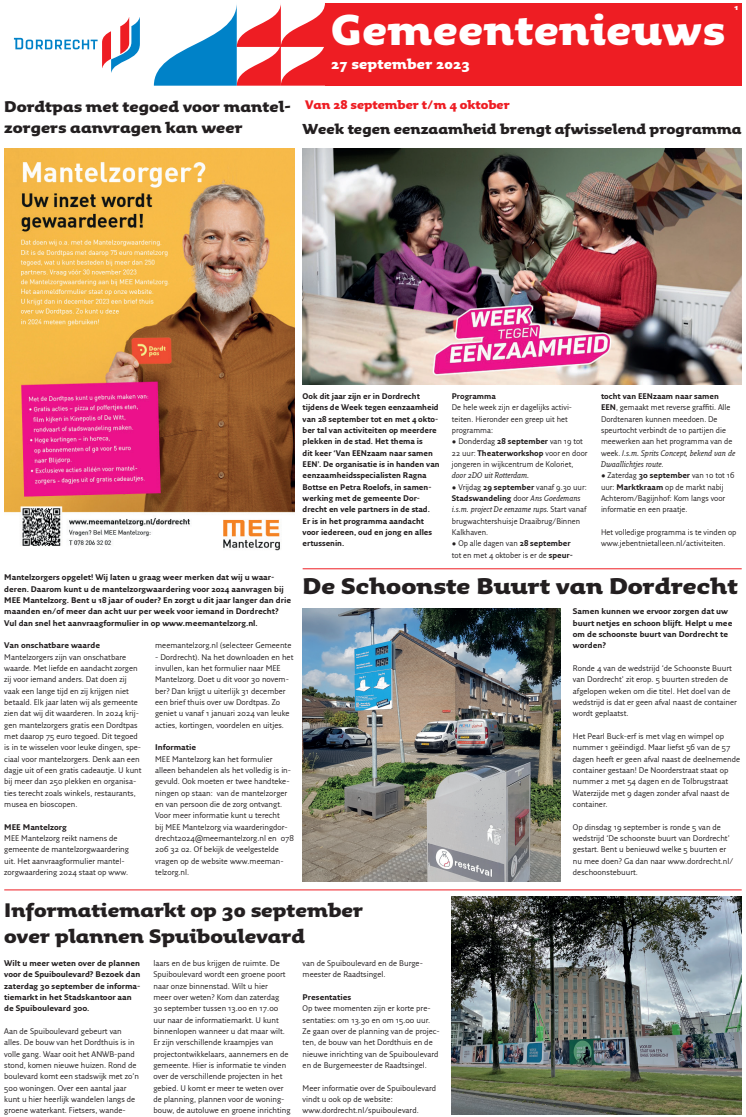
<style>
.page{position:relative;width:746px;height:1117px;background:#fff}
.page>*{position:absolute;margin:0;border:0;box-sizing:border-box;transform-origin:0 0}
.t1{font:900 42px "Fresco Inf Sans";letter-spacing:.01em;color:#fff}
.t2{font:900 22px "Fresco Inf Sans";color:#231f20;scale:1.07 1}
.t3{font:900 19px/26px "Fresco Inf Sans";color:#231f20;scale:1.04 1}
.t4{font:900 15px/21px "Fresco Inf Sans";color:#231f20;scale:1.04 1}
.t5{font:900 14px "Fresco Inf Sans";color:#231f20}
.t6{font:900 14px "Fresco Inf Sans";letter-spacing:.01em;color:#fff}
.t7{font:900 12px "Fresco Inf Sans";color:#ee1d23}
.t8{font:8px/11.3px "Fresco Sans";color:#231f20}
.t9{font:700 8px/11.3px "Fresco Sans";color:#231f20}
.t10{font:italic 8px/11.3px "Fresco Inf Sans";color:#231f20}
.t11{font:900 8px "Fresco Inf Sans";color:#fff}
.s1{font-weight:700}
.s2{font-family:"Fresco Inf Sans";font-style:italic}
.s3{font-family:"Fresco Sans";font-style:normal}
</style>
<div class="page">
<div style="left:325px;top:3px;width:416px;height:83px;background:#ee1d23"></div>
<svg style="left:154px;top:4px;width:171px;height:82px"></svg>
<svg style="left:14px;top:17px;width:126px;height:56px"></svg>
<img style="left:4px;top:148px;width:290px;height:403px">
<hr style="left:302px;top:568px;width:439px;height:1px;background:#ee1d23">
<img style="left:302px;top:608px;width:259px;height:273px">
<img style="left:302px;top:148px;width:439px;height:237px">
<hr style="left:4px;top:889px;width:737px;height:1px;background:#ee1d23">
<img style="left:452px;top:897px;width:289px;height:217px">
<h3 class="t4" style="left:4px;top:95px;width:277px">Dordtpas met tegoed voor mantel&shy;zorgers aanvragen kan weer</h3>
<h1 class="t1" style="left:331px;top:4px;width:395px">Gemeentenieuws</h1>
<h3 class="t6" style="left:331px;top:55px;width:140px">27 september 2023</h3>
<p class="t11" style="left:734px;top:2px;width:5px">1</p>
<h3 class="t7" style="left:305px;top:98px;width:206px">Van 28 september t/m 4 oktober</h3>
<h3 class="t5" style="left:302px;top:121px;width:440px">Week tegen eenzaamheid brengt afwisselend programma</h3>
<p class="t9" style="left:4px;top:572px;width:288px">Mantelzorgers opgelet! Wij laten u graag weer merken dat wij u waar&shy;deren. Daarom kunt u de mantelzorgwaardering voor 2024 aanvragen bij MEE Mantelzorg. Bent u 18 jaar of ouder? En zorgt u dit jaar langer dan drie maanden en/of meer dan acht uur per week voor iemand in Dordrecht?<br>Vul dan snel het aanvraagformulier in op www.meemantelzorg.nl.</p>
<p class="t9" style="left:4px;top:640px;width:97px">Van onschatbare waarde</p>
<p class="t8" style="left:4px;top:651px;width:139px">Mantelzorgers zijn van onschatbare waarde. Met liefde en aandacht zorgen zij voor iemand anders. Dat doen zij vaak een lange tijd en zij krijgen niet betaald. Elk jaar laten wij als gemeente zien dat wij dit waarderen. In 2024 krij&shy;gen mantelzorgers gratis een Dordtpas met daarop 75 euro tegoed. Dit tegoed is in te wisselen voor leuke dingen, spe&shy;ciaal voor mantelzorgers. Denk aan een dagje uit of een gratis cadeautje. U kunt bij meer dan 250 plekken en organisa&shy;ties terecht zoals winkels, restaurants, musea en bioscopen.</p>
<p class="t9" style="left:4px;top:821px;width:64px">MEE Mantelzorg</p>
<p class="t8" style="left:4px;top:832px;width:126px">MEE Mantelzorg reikt namens de gemeente de mantelzorgwaardering uit. Het aanvraagformulier mantel&shy;zorgwaardering 2024 staat op www.</p>
<p class="t8" style="left:155px;top:640px;width:138px">meemantelzorg.nl (selecteer Gemeente</p>
<p class="t8" style="left:155px;top:651px;width:140px">- Dordrecht). Na het downloaden en het invullen, kan het formulier naar MEE Mantelzorg. Doet u dit voor 30 novem&shy;ber? Dan krijgt u uiterlijk 31 december een brief thuis over uw Dordtpas. Zo geniet u vanaf 1 januari 2024 van leuke acties, kortingen, voordelen en uitjes.</p>
<p class="t9" style="left:155px;top:742px;width:42px">Informatie</p>
<p class="t8" style="left:155px;top:753px;width:140px">MEE Mantelzorg kan het formulier alleen behandelen als het volledig is in&shy;gevuld. Ook moeten er twee handteke&shy;ningen op staan: van de mantelzorger en van persoon die de zorg ontvangt.<br>Voor meer informatie kunt u terecht<br>bij MEE Mantelzorg via waarderingdor&shy;drecht2024@meemantelzorg.nl en 078<br>206 32 02. Of bekijk de veelgestelde vragen op de website www.meeman&shy;telzorg.nl.</p>
<p class="t9" style="left:302px;top:390px;width:138px">Ook dit jaar zijn er in Dordrecht tijdens de Week tegen eenzaamheid van 28 september tot en met 4 okto&shy;ber tal van activiteiten op meerdere plekken in de stad. Het thema is<br>dit keer ‘Van EENzaam naar samen<br>EEN’. De organisatie is in handen van eenzaamheidsspecialisten Ragna<br>Bottse en Petra Roelofs, in samen&shy;werking met de gemeente Dor&shy;drecht en vele partners in de stad.<br>Er is in het programma aandacht voor iedereen, oud en jong en alles ertussenin.</p>
<p class="t9" style="left:452px;top:390px;width:46px">Programma</p>
<p class="t8" style="left:452px;top:402px;width:122px">De hele week zijn er dagelijks activi&shy;teiten. Hieronder een greep uit het programma:</p>
<p class="t8" style="left:452px;top:436px;width:137px">• Donderdag <span class="s1">28 september</span> van 19 tot<br>22 uur: <span class="s1">Theaterworkshop</span> voor en door jongeren in wijkcentrum de Koloriet,</p>
<p class="t10" style="left:452px;top:470px;width:79px">door 2DO uit Rotterdam.</p>
<p class="t8" style="left:452px;top:481px;width:136px">• Vrijdag <span class="s1">29 september</span> vanaf 9.30 uur:<br><span class="s1">Stadswandeling</span> door <span class="s2">Ans Goedemans</span></p>
<p class="t10" style="left:452px;top:504px;width:136px">i.s.m. project De eenzame rups. <span class="s3">Start vanaf</span></p>
<p class="t8" style="left:452px;top:515px;width:130px">brugwachtershuisje Draaibrug/Binnen<br>Kalkhaven.</p>
<p class="t8" style="left:452px;top:538px;width:122px">• Op alle dagen van <span class="s1">28 september </span>tot en met 4 oktober is er de <span class="s1">speur-</span></p>
<p class="t8" style="left:601px;top:390px;width:133px"><span class="s1">tocht van EENzaam naar samen EEN</span>, gemaakt met reverse graffiti. Alle Dordtenaren kunnen meedoen. De speurtocht verbindt de 10 partijen die meewerken aan het programma van de</p>
<p class="t10" style="left:601px;top:447px;width:136px"><span class="s3">week.</span> I.s.m. Sprits Concept, bekend van de<br>Dwaallichtjes route<span class="s3">.</span></p>
<p class="t8" style="left:601px;top:470px;width:135px">• Zaterdag <span class="s1">30 september</span> van 10 tot 16 uur: <span class="s1">Marktkraam</span> op de markt nabij Achterom/Bagijnhof: Kom langs voor informatie en een praatje.</p>
<p class="t8" style="left:601px;top:526px;width:137px">Het volledige programma is te vinden op www.jebentnietalleen.nl/activiteiten.</p>
<h2 class="t2" style="left:302px;top:573px;width:408px">De Schoonste Buurt van Dordrecht</h2>
<p class="t9" style="left:573px;top:605px;width:161px">Samen kunnen we ervoor zorgen dat uw buurt netjes en schoon blijft. Helpt u mee om de schoonste buurt van Dordrecht te worden?</p>
<p class="t8" style="left:573px;top:662px;width:165px">Ronde 4 van de wedstrijd ‘de Schoonste Buurt van Dordrecht’ zit erop. 5 buurten streden de afgelopen weken om die titel. Het doel van de wedstrijd is dat er geen afval naast de container wordt geplaatst.</p>
<p class="t8" style="left:573px;top:730px;width:169px">Het Pearl Buck-erf is met vlag en wimpel op nummer 1 geëindigd. Maar liefst 56 van de 57 dagen heeft er geen afval naast de deelnemende container gestaan! De Noorderstraat staat op nummer 2 met 54 dagen en de Tolbrugstraat Waterzijde met 9 dagen zonder afval naast de container.</p>
<p class="t8" style="left:573px;top:821px;width:162px">Op dinsdag 19 september is ronde 5 van de wedstrijd ‘De schoonste buurt van Dordrecht’ gestart. Bent u benieuwd welke 5 buurten er nu mee doen? Ga dan naar www.dordrecht.nl/ deschoonstebuurt.</p>
<h3 class="t3" style="left:4px;top:896px;width:346px">Informatiemarkt op 30 september over plannen Spuiboulevard</h3>
<p class="t9" style="left:4px;top:957px;width:138px">Wilt u meer weten over de plannen voor de Spuiboulevard? Bezoek dan zaterdag 30 september de informa&shy;tiemarkt in het Stadskantoor aan de Spuiboulevard 300.</p>
<p class="t8" style="left:4px;top:1025px;width:136px">Aan de Spuiboulevard gebeurt van alles. De bouw van het Dordthuis is in volle gang. Waar ooit het ANWB-pand stond, komen nieuwe huizen. Rond de boulevard komt een stadswijk met zo’n 500 woningen. Over een aantal jaar kunt u hier heerlijk wandelen langs de groene waterkant. Fietsers, wande-</p>
<p class="t8" style="left:153px;top:957px;width:139px">laars en de bus krijgen de ruimte. De Spuiboulevard wordt een groene poort naar onze binnenstad. Wilt u hier<br>meer over weten? Kom dan zaterdag<br>30 september tussen 13.00 en 17.00 uur naar de informatiemarkt. U kunt binnenlopen wanneer u dat maar wilt.<br>Er zijn verschillende kraampjes van projectontwikkelaars, aannemers en de gemeente. Hier is informatie te vinden over de verschillende projecten in het gebied. U komt er meer te weten over de planning, plannen voor de woning&shy;bouw, de autoluwe en groene inrichting</p>
<p class="t8" style="left:302px;top:957px;width:122px">van de Spuiboulevard en de Burge&shy;meester de Raadtsingel.</p>
<p class="t9" style="left:302px;top:991px;width:50px">Presentaties</p>
<p class="t8" style="left:302px;top:1002px;width:139px">Op twee momenten zijn er korte pre&shy;sentaties: om 13.30 en om 15.00 uur.<br>Ze gaan over de planning van de projec&shy;ten, de bouw van het Dordthuis en de nieuwe inrichting van de Spuiboulevard en de Burgemeester de Raadtsingel.</p>
<p class="t8" style="left:302px;top:1082px;width:135px">Meer informatie over de Spuiboulevard vindt u ook op de website: www.dordrecht.nl/spuiboulevard.</p>
</div>
